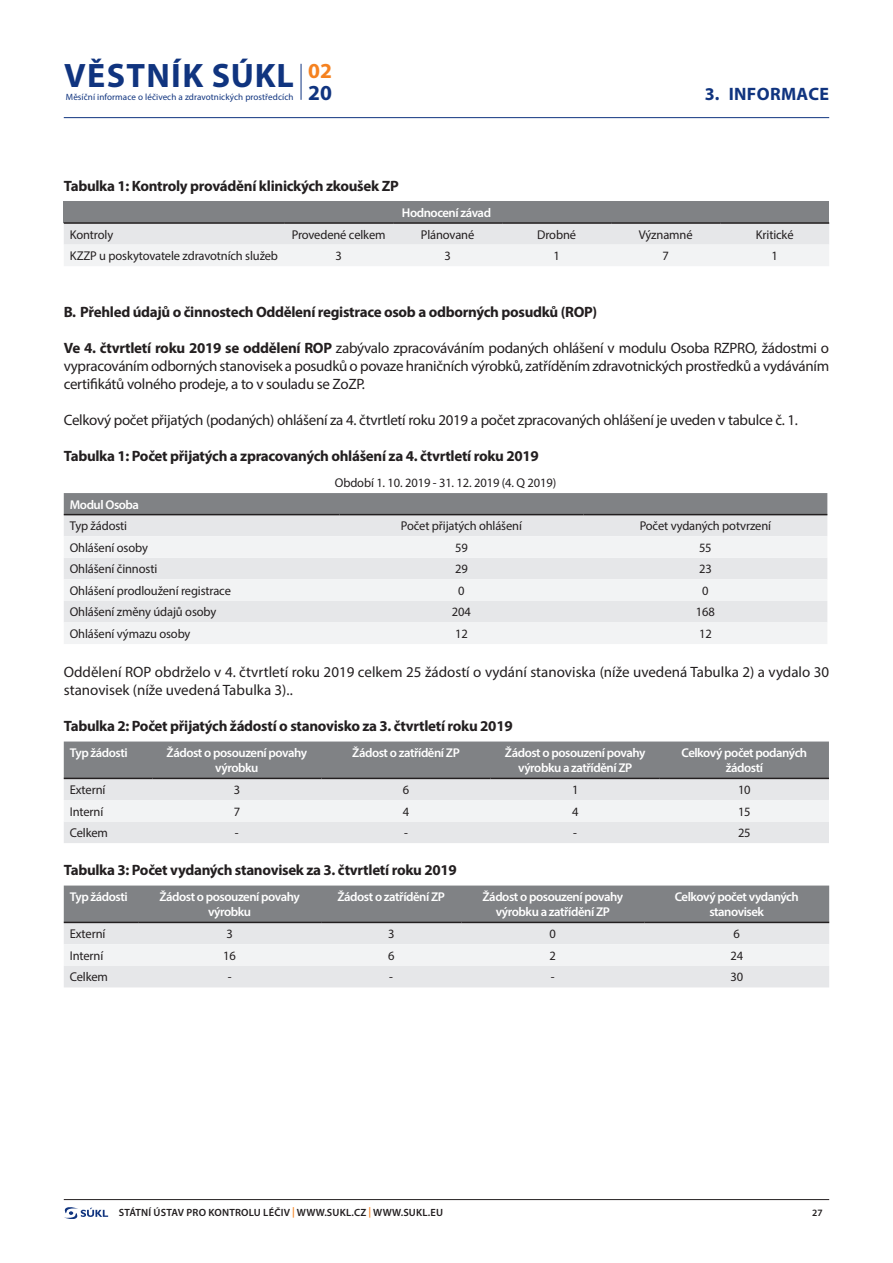
<style>
.page{position:relative;width:893px;height:1263px;background:#fff}
.page>*{position:absolute;margin:0;border:0;box-sizing:border-box;transform-origin:0 0}
.t1{font:700 34.05px "Myriad Pro";letter-spacing:.04em;color:#10347f}
.t2{font:700 21.45px "Myriad Pro";color:#f58220}
.t3{font:700 21.45px "Myriad Pro";color:#10347f}
.t4{font:700 18px "Myriad Pro";letter-spacing:.02em;color:#10347f}
.t5{font:15px/18px "Myriad Pro";letter-spacing:-.02em;color:#231f20;text-align:justify}
.t6{font:700 15px "Myriad Pro";letter-spacing:-.02em;color:#231f20}
.t7{font:15px/18px "Myriad Pro";color:#231f20}
.t8{font:12.75px "Myriad Pro";letter-spacing:-.01em;color:#231f20}
.t9{font:600 12.75px/15.3px "Myriad Pro";letter-spacing:-.035em;color:#fff;text-align:center}
.t10{font:600 10.5px "Myriad Pro";letter-spacing:.02em;color:#231f20}
.t11{font:600 9.75px "Myriad Pro";color:#231f20}
.t12{font:9.15px "Myriad Pro";letter-spacing:.01em;color:#10347f}
.s1{font-weight:700}
.s2{color:#f58220}
</style>
<div class="page">
<hr style="left:64px;top:1199px;width:765px;height:1px;background:#231f20">
<svg style="left:64px;top:1207px;width:44px;height:11px"></svg>
<hr style="left:64px;top:117px;width:765px;height:1px;background:#10347f">
<hr style="left:301px;top:64px;width:1px;height:36px;background:#10347f">
<div style="left:64px;top:201px;width:765px;height:22px;background:#808285"></div>
<svg style="left:64px;top:224px;width:765px;height:42px"></svg>
<hr style="left:64px;top:222px;width:220px;height:2px;background:#231f20">
<hr style="left:284px;top:222px;width:109px;height:2px;background:#231f20">
<hr style="left:393px;top:222px;width:109px;height:2px;background:#231f20">
<hr style="left:502px;top:222px;width:109px;height:2px;background:#231f20">
<hr style="left:611px;top:222px;width:109px;height:2px;background:#231f20">
<hr style="left:720px;top:222px;width:109px;height:2px;background:#231f20">
<div style="left:64px;top:493px;width:763px;height:21px;background:#808285"></div>
<div style="left:64px;top:515px;width:763px;height:21px;background:#e6e7e9"></div>
<svg style="left:64px;top:536px;width:763px;height:108px;fill:#f2f3f4"></svg>
<hr style="left:64px;top:514px;width:275px;height:1px;background:#231f20">
<hr style="left:339px;top:514px;width:244px;height:1px;background:#231f20">
<hr style="left:583px;top:514px;width:244px;height:1px;background:#231f20">
<div style="left:64px;top:741px;width:765px;height:37px;background:#808285"></div>
<div style="left:64px;top:779px;width:765px;height:64px;background:#e6e7e9"></div>
<div style="left:64px;top:800px;width:765px;height:21px;background:#f2f3f4"></div>
<hr style="left:64px;top:778px;width:88px;height:1px;background:#231f20">
<hr style="left:152px;top:778px;width:169px;height:1px;background:#231f20">
<hr style="left:321px;top:778px;width:170px;height:1px;background:#231f20">
<hr style="left:491px;top:778px;width:169px;height:1px;background:#231f20">
<hr style="left:660px;top:778px;width:169px;height:1px;background:#231f20">
<div style="left:64px;top:885px;width:765px;height:37px;background:#808285"></div>
<div style="left:64px;top:923px;width:765px;height:64px;background:#e6e7e9"></div>
<div style="left:64px;top:944px;width:765px;height:22px;background:#f2f3f4"></div>
<hr style="left:64px;top:922px;width:74px;height:1px;background:#231f20">
<hr style="left:138px;top:922px;width:183px;height:1px;background:#231f20">
<hr style="left:321px;top:922px;width:140px;height:1px;background:#231f20">
<hr style="left:461px;top:922px;width:183px;height:1px;background:#231f20">
<hr style="left:644px;top:922px;width:185px;height:1px;background:#231f20">
<h1 class="t1" style="left:64px;top:53px;width:231px">VĚSTNÍK SÚKL</h1>
<p class="t12" style="left:66px;top:91px;width:229px">Měsíční informace o léčivech a zdravotnických prostředcích</p>
<h2 class="t2" style="left:308px;top:57px;width:25px">02</h2>
<h2 class="t3" style="left:308px;top:78px;width:25px">20</h2>
<p class="t6" style="left:64px;top:176px;width:336px">Tabulka 1: Kontroly provádění klinických zkoušek ZP</p>
<p class="t9" style="left:402px;top:205px;width:91px">Hodnocení závad</p>
<h3 class="t4" style="left:705px;top:82px;width:126px">3. INFORMACE</h3>
<p class="t8" style="left:70px;top:226px;width:45px">Kontroly</p>
<p class="t8" style="left:292px;top:226px;width:95px">Provedené celkem</p>
<p class="t8" style="left:421px;top:226px;width:55px">Plánované</p>
<p class="t8" style="left:537px;top:226px;width:40px">Drobné</p>
<p class="t8" style="left:639px;top:226px;width:55px">Významné</p>
<p class="t8" style="left:756px;top:226px;width:39px">Kritické</p>
<p class="t8" style="left:70px;top:248px;width:210px">KZZP u poskytovatele zdravotních služeb</p>
<p class="t8" style="left:335px;top:248px;width:8px">3</p>
<p class="t8" style="left:444px;top:248px;width:8px">3</p>
<p class="t8" style="left:553px;top:248px;width:8px">1</p>
<p class="t8" style="left:662px;top:248px;width:8px">7</p>
<p class="t8" style="left:771px;top:248px;width:8px">1</p>
<p class="t6" style="left:64px;top:302px;width:535px">B. Přehled údajů o činnostech Oddělení registrace osob a odborných posudků (ROP)</p>
<p class="t5" style="left:64px;top:339px;width:767px"><span class="s1">Ve 4. čtvrtletí roku 2019 se oddělení ROP</span> zabývalo zpracováváním podaných ohlášení v modulu Osoba RZPRO, žádostmi o vypracováním odborných stanovisek a posudků o povaze hraničních výrobků, zatříděním zdravotnických prostředků a vydáváním certifikátů volného prodeje, a to v souladu se ZoZP.</p>
<p class="t5" style="left:64px;top:411px;width:736px">Celkový počet přijatých (podaných) ohlášení za 4. čtvrtletí roku 2019 a počet zpracovaných ohlášení je uveden v tabulce č. 1.</p>
<p class="t6" style="left:64px;top:446px;width:477px">Tabulka 1: Počet přijatých a zpracovaných ohlášení za 4. čtvrtletí roku 2019</p>
<p class="t8" style="left:335px;top:475px;width:223px">Období 1. 10. 2019 - 31. 12. 2019 (4. Q 2019)</p>
<p class="t9" style="left:70px;top:496px;width:71px">Modul Osoba</p>
<p class="t8" style="left:70px;top:518px;width:59px">Typ žádosti</p>
<p class="t8" style="left:401px;top:518px;width:123px">Počet přijatých ohlášení</p>
<p class="t8" style="left:640px;top:518px;width:133px">Počet vydaných potvrzení</p>
<p class="t8" style="left:70px;top:540px;width:80px">Ohlášení osoby</p>
<p class="t8" style="left:455px;top:540px;width:14px">59</p>
<p class="t8" style="left:699px;top:540px;width:14px">55</p>
<p class="t8" style="left:70px;top:561px;width:89px">Ohlášení činnosti</p>
<p class="t8" style="left:455px;top:561px;width:14px">29</p>
<p class="t8" style="left:699px;top:561px;width:14px">23</p>
<p class="t8" style="left:70px;top:583px;width:163px">Ohlášení prodloužení registrace</p>
<p class="t8" style="left:458px;top:583px;width:8px">0</p>
<p class="t8" style="left:702px;top:583px;width:8px">0</p>
<p class="t8" style="left:70px;top:604px;width:148px">Ohlášení změny údajů osoby</p>
<p class="t8" style="left:452px;top:604px;width:20px">204</p>
<p class="t8" style="left:696px;top:604px;width:20px">168</p>
<p class="t8" style="left:70px;top:626px;width:122px">Ohlášení výmazu osoby</p>
<p class="t8" style="left:455px;top:626px;width:14px">12</p>
<p class="t8" style="left:699px;top:626px;width:14px">12</p>
<p class="t7" style="left:64px;top:663px;width:767px">Oddělení ROP obdrželo v 4. čtvrtletí roku 2019 celkem 25 žádostí o vydání stanoviska (níže uvedená Tabulka 2) a vydalo 30 stanovisek (níže uvedená Tabulka 3)..</p>
<p class="t6" style="left:64px;top:716px;width:450px">Tabulka 2: Počet přijatých žádostí o stanovisko za 3. čtvrtletí roku 2019</p>
<p class="t9" style="left:70px;top:745px;width:59px">Typ žádosti</p>
<p class="t9" style="left:167px;top:745px;width:142px">Žádost o posouzení povahy výrobku</p>
<p class="t9" style="left:352px;top:745px;width:109px">Žádost o zatřídění ZP</p>
<p class="t9" style="left:505px;top:745px;width:142px">Žádost o posouzení povahy výrobku a zatřídění ZP</p>
<p class="t9" style="left:681px;top:745px;width:127px">Celkový počet podaných žádostí</p>
<p class="t8" style="left:70px;top:782px;width:37px">Externí</p>
<p class="t8" style="left:234px;top:782px;width:8px">3</p>
<p class="t8" style="left:403px;top:782px;width:8px">6</p>
<p class="t8" style="left:572px;top:782px;width:8px">1</p>
<p class="t8" style="left:738px;top:782px;width:14px">10</p>
<p class="t8" style="left:70px;top:803px;width:35px">Interní</p>
<p class="t8" style="left:234px;top:803px;width:8px">7</p>
<p class="t8" style="left:403px;top:803px;width:8px">4</p>
<p class="t8" style="left:572px;top:803px;width:8px">4</p>
<p class="t8" style="left:738px;top:803px;width:14px">15</p>
<p class="t8" style="left:70px;top:825px;width:40px">Celkem</p>
<p class="t8" style="left:235px;top:825px;width:5px">-</p>
<p class="t8" style="left:404px;top:825px;width:5px">-</p>
<p class="t8" style="left:573px;top:825px;width:5px">-</p>
<p class="t8" style="left:738px;top:825px;width:14px">25</p>
<p class="t6" style="left:64px;top:860px;width:394px">Tabulka 3: Počet vydaných stanovisek za 3. čtvrtletí roku 2019</p>
<p class="t9" style="left:70px;top:889px;width:59px">Typ žádosti</p>
<p class="t9" style="left:159px;top:889px;width:142px">Žádost o posouzení povahy výrobku</p>
<p class="t9" style="left:337px;top:889px;width:109px">Žádost o zatřídění ZP</p>
<p class="t9" style="left:482px;top:889px;width:142px">Žádost o posouzení povahy výrobku a zatřídění ZP</p>
<p class="t9" style="left:675px;top:889px;width:126px">Celkový počet vydaných stanovisek</p>
<p class="t8" style="left:70px;top:926px;width:37px">Externí</p>
<p class="t8" style="left:226px;top:926px;width:8px">3</p>
<p class="t8" style="left:388px;top:926px;width:8px">3</p>
<p class="t8" style="left:550px;top:926px;width:8px">0</p>
<p class="t8" style="left:733px;top:926px;width:8px">6</p>
<p class="t8" style="left:70px;top:948px;width:35px">Interní</p>
<p class="t8" style="left:223px;top:948px;width:14px">16</p>
<p class="t8" style="left:388px;top:948px;width:8px">6</p>
<p class="t8" style="left:550px;top:948px;width:8px">2</p>
<p class="t8" style="left:730px;top:948px;width:14px">24</p>
<p class="t8" style="left:70px;top:969px;width:40px">Celkem</p>
<p class="t8" style="left:228px;top:969px;width:5px">-</p>
<p class="t8" style="left:389px;top:969px;width:5px">-</p>
<p class="t8" style="left:551px;top:969px;width:5px">-</p>
<p class="t8" style="left:730px;top:969px;width:14px">30</p>
<p class="t10" style="left:119px;top:1206px;width:326px">STÁTNÍ ÚSTAV PRO KONTROLU LÉČIV <span class="s2">|</span> WWW.SUKL.CZ <span class="s2">|</span> WWW.SUKL.EU</p>
<p class="t11" style="left:812px;top:1207px;width:12px">27</p>
</div>
